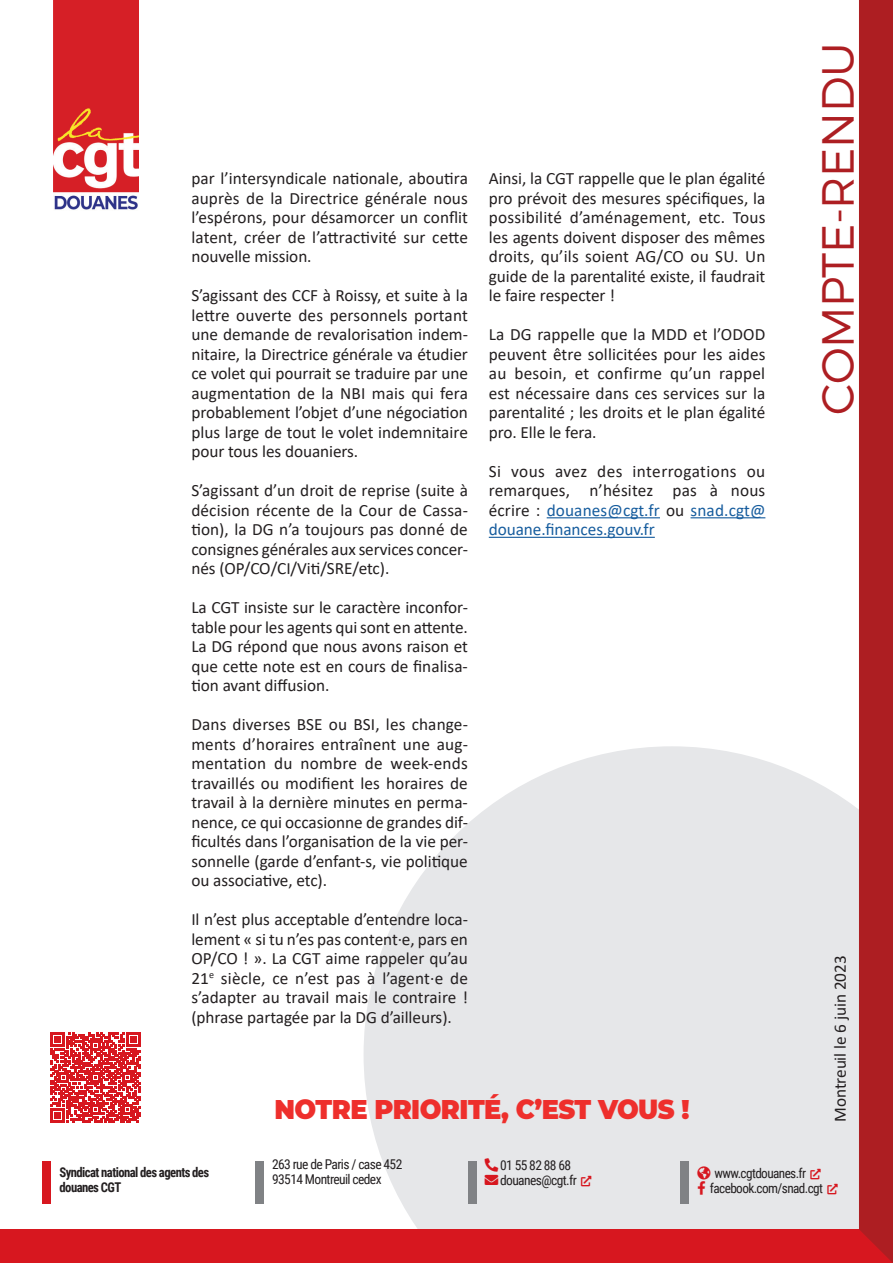
<style>
.page{position:relative;width:893px;height:1263px;background:#fff}
.page>*{position:absolute;margin:0;border:0;box-sizing:border-box;transform-origin:0 0}
.t1{font:300 45px "Montserrat";letter-spacing:-.01em;color:#ad1e22}
.t2{font:900 27px "Montserrat";letter-spacing:-.02em;color:#ee2f2c;scale:.95 1}
.t3{font:17.25px/19.5px "Calibri";letter-spacing:-.005em;color:#231f20;text-align:justify}
.t4{font:13.5px/15px "Roboto Condensed";letter-spacing:-.045em;color:#231f20}
.t5{font:700 13.5px/15px "Roboto Condensed";letter-spacing:-.045em;color:#231f20;scale:.94 1}
.s1{color:#175d9e}
.s2{color:#d7171f}
</style>
<div class="page">
<svg style="left:364px;top:746px;width:495px;height:483px;background:#e8e9eb"></svg>
<div style="left:43px;top:1161px;width:8px;height:42px;background:#d7171f"></div>
<div style="left:255px;top:1161px;width:9px;height:42px;background:#808285"></div>
<div style="left:468px;top:1161px;width:8px;height:42px;background:#808285"></div>
<div style="left:680px;top:1161px;width:9px;height:42px;background:#808285"></div>
<div style="left:0;top:1229px;width:893px;height:34px;background:#d7171f"></div>
<div style="left:859px;top:0;width:34px;height:1263px;background:#ad1e22"></div>
<img style="left:53px;top:0;width:85px;height:210px">
<hr style="left:547px;top:517px;width:113px;height:1px;background:#175d9e">
<hr style="left:690px;top:517px;width:75px;height:1px;background:#175d9e">
<hr style="left:489px;top:537px;width:166px;height:1px;background:#175d9e">
<svg style="left:51px;top:1032px;width:90px;height:90px"></svg>
<svg style="left:485px;top:1158px;width:13px;height:27px"></svg>
<svg style="left:581px;top:1176px;width:10px;height:10px"></svg>
<svg style="left:811px;top:1168px;width:10px;height:11px"></svg>
<svg style="left:697px;top:1166px;width:13px;height:28px"></svg>
<svg style="left:827px;top:1183px;width:11px;height:11px"></svg>
<p class="t3" style="left:191px;top:168px;width:278px">par l’intersyndicale nationale, aboutira auprès de la Directrice générale nous l’espérons, pour désamorcer un conflit latent, créer de l’attractivité sur cette nouvelle mission.</p>
<p class="t3" style="left:191px;top:285px;width:278px">S’agissant des CCF à Roissy, et suite à la lettre ouverte des personnels portant une demande de revalorisation indem&shy;nitaire, la Directrice générale va étudier ce volet qui pourrait se traduire par une augmentation de la NBI mais qui fera probablement l’objet d’une négociation plus large de tout le volet indemnitaire pour tous les douaniers.</p>
<p class="t3" style="left:191px;top:480px;width:278px">S’agissant d’un droit de reprise (suite à décision récente de la Cour de Cassa&shy;tion), la DG n’a toujours pas donné de consignes générales aux services concer&shy;nés (OP/CO/CI/Viti/SRE/etc).</p>
<p class="t3" style="left:191px;top:597px;width:278px">La CGT insiste sur le caractère inconfor&shy;table pour les agents qui sont en attente.<br>La DG répond que nous avons raison et que cette note est en cours de finalisa&shy;tion avant diffusion.</p>
<p class="t3" style="left:191px;top:714px;width:278px">Dans diverses BSE ou BSI, les change&shy;ments d’horaires entraînent une aug&shy;mentation du nombre de week-ends travaillés ou modifient les horaires de travail à la dernière minutes en perma&shy;nence, ce qui occasionne de grandes dif&shy;ficultés dans l’organisation de la vie per&shy;sonnelle (garde d’enfant-s, vie politique ou associative, etc).</p>
<p class="t3" style="left:191px;top:909px;width:278px">Il n’est plus acceptable d’entendre loca&shy;lement « si tu n’es pas content·e, pars en OP/CO ! ». La CGT aime rappeler qu’au 21<sup>e</sup> siècle, ce n’est pas à l’agent·e de s’adapter au travail mais le contraire ! (phrase partagée par la DG d’ailleurs).</p>
<p class="t3" style="left:489px;top:168px;width:278px">Ainsi, la CGT rappelle que le plan égalité pro prévoit des mesures spécifiques, la possibilité d’aménagement, etc. Tous les agents doivent disposer des mêmes droits, qu’ils soient AG/CO ou SU. Un guide de la parentalité existe, il faudrait le faire respecter !</p>
<p class="t3" style="left:489px;top:324px;width:278px">La DG rappelle que la MDD et l’ODOD peuvent être sollicitées pour les aides au besoin, et confirme qu’un rappel est nécessaire dans ces services sur la parentalité ; les droits et le plan égalité pro. Elle le fera.</p>
<p class="t3" style="left:489px;top:461px;width:278px">Si vous avez des interrogations ou remarques, n’hésitez pas à nous écrire : <span class="s1">douanes@cgt.fr</span> ou <span class="s1">snad.cgt@ douane.finances.gouv.fr</span></p>
<h2 class="t2" style="left:274px;top:1089px;width:438px">NOTRE PRIORITÉ, C’EST VOUS !</h2>
<h1 class="t1" style="left:810px;top:415px;width:373px;rotate:-90deg">compte-rendu</h1>
<p class="t3" style="left:830px;top:1122px;width:168px;rotate:-90deg">Montreuil le 6 juin 2023</p>
<p class="t5" style="left:60px;top:1164px;width:161px">Syndicat national des agents des douanes CGT</p>
<p class="t4" style="left:272px;top:1156px;width:132px">263 rue de Paris / case 452<br>93514 Montreuil cedex</p>
<p class="t4" style="left:500px;top:1157px;width:93px;text-indent:-15px"><span class="s2">□■●▼</span> 01 55 82 88 68 douanes@cgt.fr <span class="s2">▼■●●■●▼</span></p>
<p class="t4" style="left:697px;top:1165px;width:125px"><span class="s2">●□▲</span> www.cgtdouanes.fr <span class="s2">▼■●●■●▼</span></p>
<p class="t4" style="left:697px;top:1180px;width:142px"><span class="s2">□□</span> facebook.com/snad.cgt <span class="s2">▼■●●■●▼</span></p>
</div>
